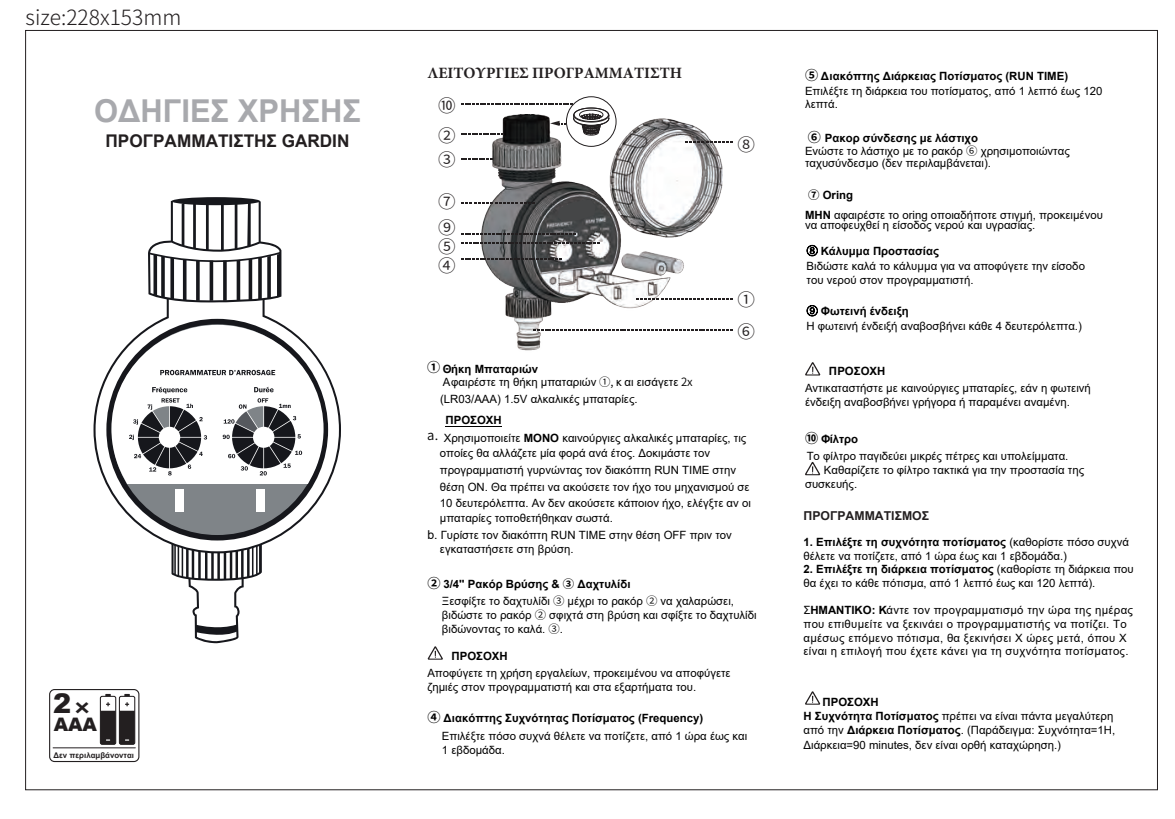
<style>
.page{position:relative;width:1175px;height:819px;background:#fff}
.page>*{position:absolute;margin:0;border:0;box-sizing:border-box;transform-origin:0 0}
.t1{font:700 31.5px "Arial";color:#a8a9ad}
.t2{font:900 27.12px "Arial";color:#231f20}
.t3{font:300 21px "Source Han Sans CN";color:#231f20}
.t4{font:900 18.55px "Arial";color:#231f20}
.t5{font:700 17.5px "Arial";color:#231f20}
.t6{font:17.5px/32px "Source Han Sans CN";color:#231f20}
.t7{font:700 15.75px "Minion Pro";color:#231f20}
.t8{font:13.12px "Source Han Sans CN";color:#000}
.t9{font:700 13.12px "Noto Sans Hans";color:#000}
.t10{font:700 12.25px "Arial";color:#231f20}
.t11{font:11.38px/14.3px "Arial";color:#000}
.t12{font:11.38px/12.4px "Arial";color:#000}
.t13{font:11.38px/13.7px "Arial";letter-spacing:.025em;color:#000}
.t14{font:700 11.38px "Arial";color:#000}
.t15{font:700 7.88px "Arial";color:#231f20}
.s1{font-weight:700}
.s2{font-style:inherit}
.s3{font-family:"Source Han Sans CN"}
.s4{font-size:12.25px}
.s5{font-family:"Noto Sans Hans";font-weight:700;font-size:13.12px}
.s6{font-family:"Noto Sans Hans";font-weight:700}
.s7{font-family:"Koz Min Pr 6 N"}
</style>
<div class="page">
<div style="left:25px;top:30px;width:378px;height:760px;background:#fff;border:1px solid #231f20"></div>
<img style="left:478px;top:115px;width:244px;height:236px">
<svg style="left:636px;top:299px;width:96px;height:1px"></svg>
<svg style="left:533px;top:329px;width:199px;height:2px"></svg>
<svg style="left:461px;top:258px;width:100px;height:2px"></svg>
<svg style="left:461px;top:242px;width:138px;height:2px"></svg>
<svg style="left:461px;top:158px;width:31px;height:1px"></svg>
<svg style="left:461px;top:233px;width:114px;height:1px"></svg>
<svg style="left:685px;top:142px;width:47px;height:1px"></svg>
<svg style="left:461px;top:202px;width:74px;height:2px"></svg>
<svg style="left:805px;top:461px;width:15px;height:14px"></svg>
<svg style="left:805px;top:362px;width:15px;height:13px"></svg>
<svg style="left:805px;top:691px;width:15px;height:13px"></svg>
<svg style="left:427px;top:646px;width:16px;height:13px"></svg>
<div style="left:566px;top:96px;width:50px;height:51px;border:1px solid #231f20;border-radius:50%"></div>
<svg style="left:461px;top:103px;width:148px;height:33px"></svg>
<svg style="left:557px;top:200px;width:38px;height:22px"></svg>
<div style="left:119px;top:696px;width:16px;height:48px;border:1px solid #231f20;border-radius:2px"></div>
<svg style="left:124px;top:694px;width:6px;height:2px"></svg>
<div style="left:100px;top:696px;width:16px;height:48px;border:1px solid #231f20;border-radius:2px"></div>
<svg style="left:105px;top:694px;width:6px;height:2px"></svg>
<svg style="left:100px;top:702px;width:35px;height:42px"></svg>
<div style="left:49px;top:689px;width:90px;height:73px;border:1px solid #231f20;border-radius:5px"></div>
<hr style="left:53px;top:747px;width:82px;height:1px;background:#231f20">
<svg style="left:171px;top:553px;width:91px;height:90px"></svg>
<svg style="left:93px;top:302px;width:248px;height:251px"></svg>
<div style="left:106px;top:319px;width:222px;height:221px;background:#16171c;border-radius:50%"></div>
<div style="left:112px;top:324px;width:210px;height:211px;background:#7f8488;border-radius:50%"></div>
<svg style="left:111px;top:325px;width:212px;height:159px"></svg>
<div style="left:175px;top:489px;width:8px;height:22px;background:#fff"></div>
<div style="left:257px;top:489px;width:8px;height:22px;background:#fff"></div>
<svg style="left:148px;top:197px;width:134px;height:105px"></svg>
<hr style="left:445px;top:426px;width:56px;height:1px;background:#000">
<h3 class="t3" style="left:26px;top:5px;width:157px">size:228x153mm</h3>
<h1 class="t1" style="left:94px;top:89px;width:268px">ΟΔΗΓΙΕΣ ΧΡΗΣΗΣ</h1>
<h3 class="t5" style="left:105px;top:128px;width:245px">ΠΡΟΓΡΑΜΜΑΤΙΣΤΗΣ GARDIN</h3>
<h2 class="t2" style="left:53px;top:683px;width:41px">2<sub>×</sub></h2>
<h3 class="t4" style="left:54px;top:711px;width:45px">AAA</h3>
<p class="t15" style="left:53px;top:749px;width:82px">Δεν περιλαμβάνονται</p>
<h3 class="t7" style="left:427px;top:62px;width:256px">ΛΕΙΤΟΥΡΓΙΕΣ ΠΡΟΓΡΑΜΜΑΤΙΣΤΗ</h3>
<h3 class="t6" style="left:438px;top:90px;width:19px">⑩</h3>
<h3 class="t6" style="left:438px;top:144px;width:19px">③</h3>
<h3 class="t6" style="left:438px;top:189px;width:19px;line-height:25.6px">⑦<br>⑨</h3>
<h3 class="t6" style="left:438px;top:231px;width:19px">⑤</h3>
<h3 class="t6" style="left:438px;top:119px;width:19px">②</h3>
<h3 class="t6" style="left:438px;top:250px;width:19px">④</h3>
<h3 class="t6" style="left:737px;top:128px;width:19px">⑧</h3>
<h3 class="t6" style="left:737px;top:284px;width:19px">①<br>⑥</h3>
<p class="t9" style="left:427px;top:359px;width:15px">①</p>
<p class="t12" style="left:442px;top:362px;width:251px;line-height:13.7px"><span class="s1">Θήκη</span> <span class="s1">Μπαταριών<br></span>Αφαιρέστε τ<span class="s2">η θήκη</span> μπαταριών <span class="s3">①,</span> κ αι εισάγετε <span class="s3">2x</span></p>
<p class="t12" style="left:440px;top:393px;width:199px">(LR03/AAA) 1.5V αλκαλικές μπαταρίες.</p>
<p class="t11" style="left:444px;top:411px;width:304px;line-height:17.8px"><span class="s1">ΠΡΟΣΟΧΗ<br></span>Χρησιμοποιείτε <span class="s1">ΜΟΝΟ</span> καινούργιες αλκαλικές μπαταρίες, τις</p>
<p class="t11" style="left:440px;top:445px;width:311px;line-height:16.8px">οποίες θα αλλάζετε μία φορά ανά έτος. Δοκιμάστε τον προγραμματιστή γυρνώντας τον διακόπτη RUN TIME στην θέση ON. Θα πρέπει να ακούσετε τον ήχο του μηχανισμού σε</p>
<p class="t11" style="left:440px;top:495px;width:312px;line-height:15.6px">10 δευτερόλεπτα. Αν δεν ακούσετε κάποιον ήχο, ελέγξτε αν οι μπαταρίες τοποθετήθηκαν σωστά.</p>
<p class="t11" style="left:440px;top:528px;width:293px;text-indent:-13px"><span class="s4">b.</span> Γυρίστε τον διακόπτη RUN TIME στην θέση OFF πριν τον <span class="s2">εγκαταστήσετε στη βρύση.</span></p>
<p class="t12" style="left:442px;top:575px;width:293px;line-height:17px;text-indent:-15px"><span class="s5">②</span> <span class="s1">3/4'' Ρακόρ Βρύσης &amp;</span> <span class="s6">③</span> <span class="s1">Δαχτυλίδι<br></span>Ξεσφίξτε το δαχτυλίδι <span class="s3">③</span> μέχρι το ρακόρ <span class="s3">②</span> να χαλαρώσει,</p>
<p class="t12" style="left:442px;top:607px;width:316px;line-height:14.3px">βιδώστε το ρακόρ <span class="s3">②</span> σφιχτά στη βρύση και σφίξτε το δαχτυλίδι βιδώνο<span class="s2">ν</span>τας το καλά. <span class="s3">③</span>.</p>
<p class="t14" style="left:451px;top:647px;width:58px">ΠΡΟΣΟΧΗ</p>
<p class="t11" style="left:427px;top:665px;width:305px">Αποφύγετε τη χρήση εργαλείων, προκειμένου να αποφύγετε ζημιές στον προγραμματιστή και στα εξαρτήματα του.</p>
<p class="t11" style="left:442px;top:708px;width:307px;line-height:18.2px;text-indent:-15px"><span class="s5">④</span> <span class="s1">Διακόπτης Συχνότητας Ποτίσματος (Frequency)<br></span>Επιλέξτε πόσο συχνά θέλετε να ποτίζετε, από 1 ώρα έως και</p>
<p class="t11" style="left:442px;top:743px;width:64px">1 εβδομάδα.</p>
<p class="t8" style="left:427px;top:428px;width:12px">a.</p>
<p class="t12" style="left:804px;top:69px;width:299px;line-height:14.7px"><span class="s5">⑤</span> <span class="s1">Διακόπτης Διάρκειας Ποτίσματος (RUN TIME)<br></span>Επιλέξτε τη διάρκεια του ποτίσματος, από 1 λεπτό έως 120</p>
<p class="t12" style="left:804px;top:98px;width:34px">λεπτά.</p>
<p class="t12" style="left:804px;top:131px;width:266px"><span class="s5">⑥</span> <span class="s1">Ρακορ σύνδεσης με λάστιχο<br></span>Ενώστε το λάστιχο με το ρακόρ <span class="s3">⑥</span> χρησιμοποιώντας ταχυσύνδεσμο (δεν περιλαμβάνεται).</p>
<p class="t12" style="left:804px;top:185px;width:299px;line-height:19.6px"><span class="s6">⑦</span> <span class="s1">Oring<br></span><span class="s1">ΜΗΝ</span> αφαιρέστε το oring οποιαδήποτε στιγμή, προκειμένου</p>
<p class="t12" style="left:804px;top:218px;width:232px">να αποφευχθεί η είσοδος νερού και υγρασίας.</p>
<p class="t11" style="left:806px;top:243px;width:280px"><span class="s7">⑧</span> <span class="s1">Κάλυμμα Προστασίας<br></span>Βιδώστε καλά το κάλυμμα για να αποφύγετε την είσοδο του νερού στον προγραμματιστή.</p>
<p class="t11" style="left:806px;top:304px;width:277px"><span class="s7">⑨</span> <span class="s1">Φ</span><span class="s1">ωτεινή ένδειξη<br></span>Η φωτεινή ένδειξή αναβοσβήνει κάθε 4 δευτερόλεπτα.)</p>
<p class="t14" style="left:828px;top:362px;width:58px">ΠΡΟΣΟΧΗ</p>
<p class="t11" style="left:804px;top:380px;width:287px">Αντικαταστήστε με καινούργιες μπαταρίες, εάν η φωτεινή ένδειξη αναβοσβήνει γρήγορα ή παραμένει αναμένη.</p>
<p class="t11" style="left:804px;top:431px;width:265px;line-height:16.6px"><span class="s5">⑩</span> <span class="s1">Φίλτρο<br></span>Το φίλτρο παγιδεύει μικρές πέτρες και υπολείμματα.</p>
<p class="t11" style="left:804px;top:463px;width:280px;line-height:13.8px;text-indent:19px">Καθαρίζετε το φίλτρο τακτικά για την προστασία της συσκευής.</p>
<p class="t10" style="left:803px;top:507px;width:127px">ΠΡΟΓΡΑΜΜΑΤΙΣΜΟΣ</p>
<p class="t11" style="left:803px;top:535px;width:327px;line-height:13.7px"><span class="s1">1. Επιλέξτε τη συχνότητα ποτίσματος</span> (καθορίστε πόσο συχνά θέλετε να ποτίζετε, από 1 ώρα έως και 1 εβδομάδα.)</p>
<p class="t11" style="left:803px;top:562px;width:332px;line-height:13.7px"><span class="s1">2. Επιλέξτε τη διάρκεια ποτίσματος</span> (καθορίστε τη διάρκεια που θα έχει το κάθε πότισμα, από 1 λεπτό έως και 120 λεπτά).</p>
<p class="t13" style="left:803px;top:603px;width:331px">Σ<span class="s1">ΗΜΑΝΤΙΚΟ: Κ</span>άντε τον προγραμματισμό την ώρα της ημέρας που επιθυμείτε να ξεκινάει ο προγραμματιστής να ποτίζει. Το αμέσως επόμενο πότισμα, θα ξεκινήσει Χ ώρες μετά, όπου Χ είναι η επιλογή που έχετε κάνει για τη συχνότητα ποτίσματος.</p>
<p class="t11" style="left:803px;top:694px;width:313px;text-indent:19px"><span class="s1">ΠΡΟΣΟΧΗ<br>Η Συχνότητα Ποτίσματος</span> πρέπει να είναι πάντα μεγαλύτερη από την <span class="s1">Διάρκεια Ποτίσματος</span>. (Παράδειγμα: Συχνότητα=1H, Διάρκεια=90 minutes, δεν είναι ορθή καταχώρηση.)</p>
</div>
